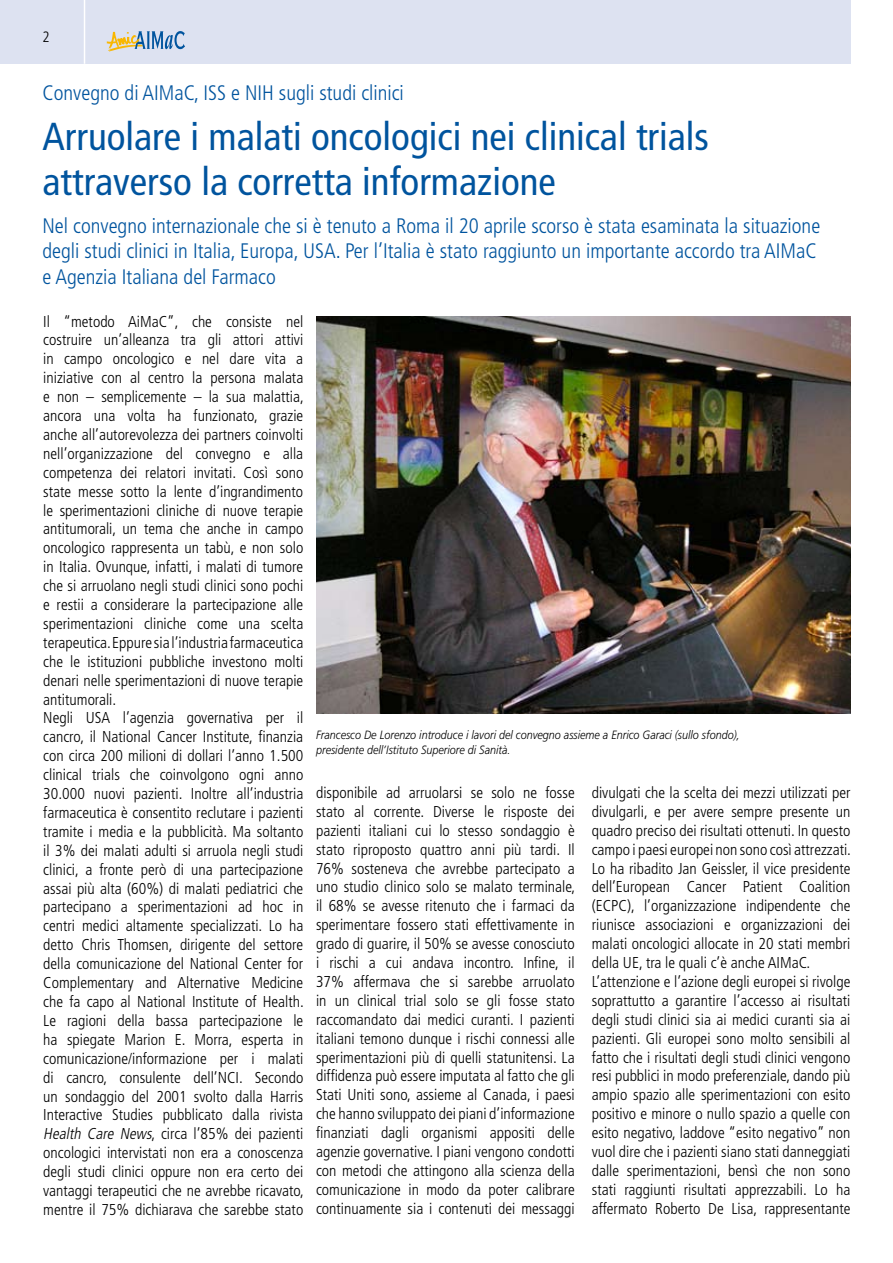
<style>
.page{position:relative;width:893px;height:1263px;background:#fff}
.page>*{position:absolute;margin:0;border:0;box-sizing:border-box;transform-origin:0 0}
.t1{font:condensed 39px/45px "Frutiger";color:#00549e}
.t2{font:300 condensed 21px/25.2px "Frutiger";color:#00549e}
.t3{font:300 condensed 15.75px/18.9px "Frutiger";color:#000}
.t4{font:italic 300 12px/14.4px "Frutiger";color:#000;scale:.9 1}
.s1{font-style:italic}
</style>
<div class="page">
<div style="left:0;top:0;width:850px;height:64px;background:#dde2f1"></div>
<hr style="left:84px;top:0;width:1px;height:64px;background:#fff">
<svg style="left:106px;top:31px;width:79px;height:21px"></svg>
<img style="left:316px;top:317px;width:535px;height:396px">
<h2 class="t2" style="left:43px;top:81px;width:363px">Convegno di AIMaC, ISS e NIH sugli studi clinici</h2>
<h1 class="t1" style="left:43px;top:115px;width:668px">Arruolare i malati oncologici nei clinical trials attraverso la corretta informazione</h1>
<p class="t2" style="left:43px;top:214px;width:779px">Nel convegno internazionale che si è tenuto a Roma il 20 aprile scorso è stata esaminata la situazione degli studi clinici in Italia, Europa, USA. Per l’Italia è stato raggiunto un importante accordo tra AIMaC e Agenzia Italiana del Farmaco</p>
<p class="t3" style="left:43px;top:312px;width:262px">Il “metodo AiMaC”, che consiste nel costruire un’alleanza tra gli attori attivi in campo oncologico e nel dare vita a iniziative con al centro la persona malata e non – semplicemente – la sua malattia, ancora una volta ha funzionato, grazie anche all’autorevolezza dei partners coinvolti nell’organizzazione del convegno e alla competenza dei relatori invitati. Così sono state messe sotto la lente d’ingrandimento le sperimentazioni cliniche di nuove terapie antitumorali, un tema che anche in campo oncologico rappresenta un tabù, e non solo in Italia. Ovunque, infatti, i malati di tumore che si arruolano negli studi clinici sono pochi e restii a considerare la partecipazione alle sperimentazioni cliniche come una scelta terapeutica. Eppure sia l’industria farmaceutica che le istituzioni pubbliche investono molti denari nelle sperimentazioni di nuove terapie antitumorali.<br>Negli USA l’agenzia governativa per il cancro, il National Cancer Institute, finanzia con circa 200 milioni di dollari l’anno 1.500 clinical trials che coinvolgono ogni anno 30.000 nuovi pazienti. Inoltre all’industria farmaceutica è consentito reclutare i pazienti tramite i media e la pubblicità. Ma soltanto il 3% dei malati adulti si arruola negli studi clinici, a fronte però di una partecipazione assai più alta (60%) di malati pediatrici che partecipano a sperimentazioni ad hoc in centri medici altamente specializzati. Lo ha detto Chris Thomsen, dirigente del settore della comunicazione del National Center for Complementary and Alternative Medicine che fa capo al National Institute of Health.<br>Le ragioni della bassa partecipazione le ha spiegate Marion E. Morra, esperta in comunicazione/informazione per i malati di cancro, consulente dell’NCI. Secondo un sondaggio del 2001 svolto dalla Harris Interactive Studies pubblicato dalla rivista <span class="s1">Health Care News</span>, circa l’85% dei pazienti oncologici intervistati non era a conoscenza degli studi clinici oppure non era certo dei vantaggi terapeutici che ne avrebbe ricavato, mentre il 75% dichiarava che sarebbe stato</p>
<p class="t4" style="left:316px;top:728px;width:472px">Francesco De Lorenzo introduce i lavori del convegno assieme a Enrico Garaci (sullo sfondo), presidente dell’Istituto Superiore di Sanità.</p>
<p class="t3" style="left:316px;top:783px;width:261px;text-align:justify">disponibile ad arruolarsi se solo ne fosse stato al corrente. Diverse le risposte dei pazienti italiani cui lo stesso sondaggio è stato riproposto quattro anni più tardi. Il 76% sosteneva che avrebbe partecipato a uno studio clinico solo se malato terminale, il 68% se avesse ritenuto che i farmaci da sperimentare fossero stati effettivamente in grado di guarire, il 50% se avesse conosciuto i rischi a cui andava incontro. Infine, il 37% affermava che si sarebbe arruolato in un clinical trial solo se gli fosse stato raccomandato dai medici curanti. I pazienti italiani temono dunque i rischi connessi alle sperimentazioni più di quelli statunitensi. La diffidenza può essere imputata al fatto che gli Stati Uniti sono, assieme al Canada, i paesi che hanno sviluppato dei piani d’informazione finanziati dagli organismi appositi delle agenzie governative. I piani vengono condotti con metodi che attingono alla scienza della comunicazione in modo da poter calibrare continuamente sia i contenuti dei messaggi</p>
<p class="t3" style="left:592px;top:783px;width:261px">divulgati che la scelta dei mezzi utilizzati per divulgarli, e per avere sempre presente un quadro preciso dei risultati ottenuti. In questo campo i paesi europei non sono così attrezzati.<br>Lo ha ribadito Jan Geissler, il vice presidente dell’European Cancer Patient Coalition (ECPC), l’organizzazione indipendente che riunisce associazioni e organizzazioni dei malati oncologici allocate in 20 stati membri della UE, tra le quali c’è anche AIMaC.<br>L’attenzione e l’azione degli europei si rivolge soprattutto a garantire l’accesso ai risultati degli studi clinici sia ai medici curanti sia ai pazienti. Gli europei sono molto sensibili al fatto che i risultati degli studi clinici vengono resi pubblici in modo preferenziale, dando più ampio spazio alle sperimentazioni con esito positivo e minore o nullo spazio a quelle con esito negativo, laddove “esito negativo” non vuol dire che i pazienti siano stati danneggiati dalle sperimentazioni, bensì che non sono stati raggiunti risultati apprezzabili. Lo ha affermato Roberto De Lisa, rappresentante</p>
</div>
